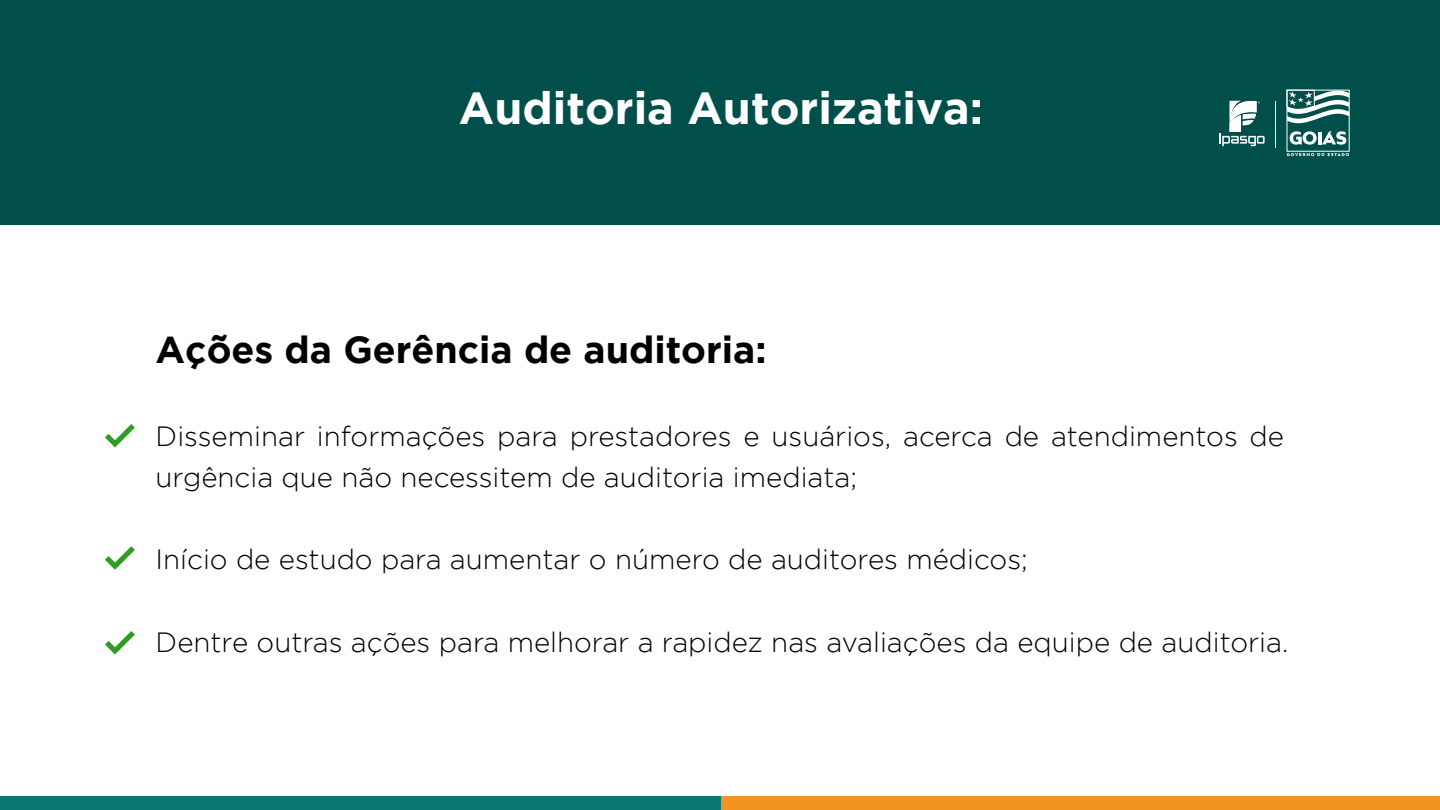
<style>
.page{position:relative;width:1440px;height:810px;background:#fff}
.page>*{position:absolute;margin:0;border:0;box-sizing:border-box;transform-origin:0 0}
.t1{font:700 45px "Gotham";color:#fff}
.t2{font:700 37.5px "Gotham";color:#000}
.t3{font:300 27.75px/41.2px "Gotham";color:#000}
</style>
<div class="page">
<div style="left:0;top:796px;width:722px;height:14px;background:#0a7773"></div>
<div style="left:722px;top:796px;width:718px;height:14px;background:#f29322"></div>
<div style="left:0;top:0;width:1440px;height:225px;background:#004f4b"></div>
<svg style="left:1287px;top:153px;width:62px;height:3px"></svg>
<svg style="left:1286px;top:89px;width:63px;height:56px"></svg>
<hr style="left:1275px;top:102px;width:1px;height:46px;background:#fff">
<svg style="left:1220px;top:101px;width:45px;height:45px"></svg>
<svg style="left:105px;top:424px;width:30px;height:24px"></svg>
<svg style="left:105px;top:546px;width:30px;height:24px"></svg>
<svg style="left:105px;top:631px;width:30px;height:24px"></svg>
<h1 class="t1" style="left:459px;top:82px;width:526px">Auditoria Autorizativa:</h1>
<h2 class="t2" style="left:156px;top:328px;width:612px">Ações da Gerência de auditoria:</h2>
<p class="t3" style="left:156px;top:415px;width:1130px">Disseminar informações para prestadores e usuários, acerca de atendimentos de urgência que não necessitem de auditoria imediata;</p>
<p class="t3" style="left:156px;top:538px;width:874px">Início de estudo para aumentar o número de auditores médicos;</p>
<p class="t3" style="left:156px;top:621px;width:1134px">Dentre outras ações para melhorar a rapidez nas avaliações da equipe de auditoria.</p>
</div>
